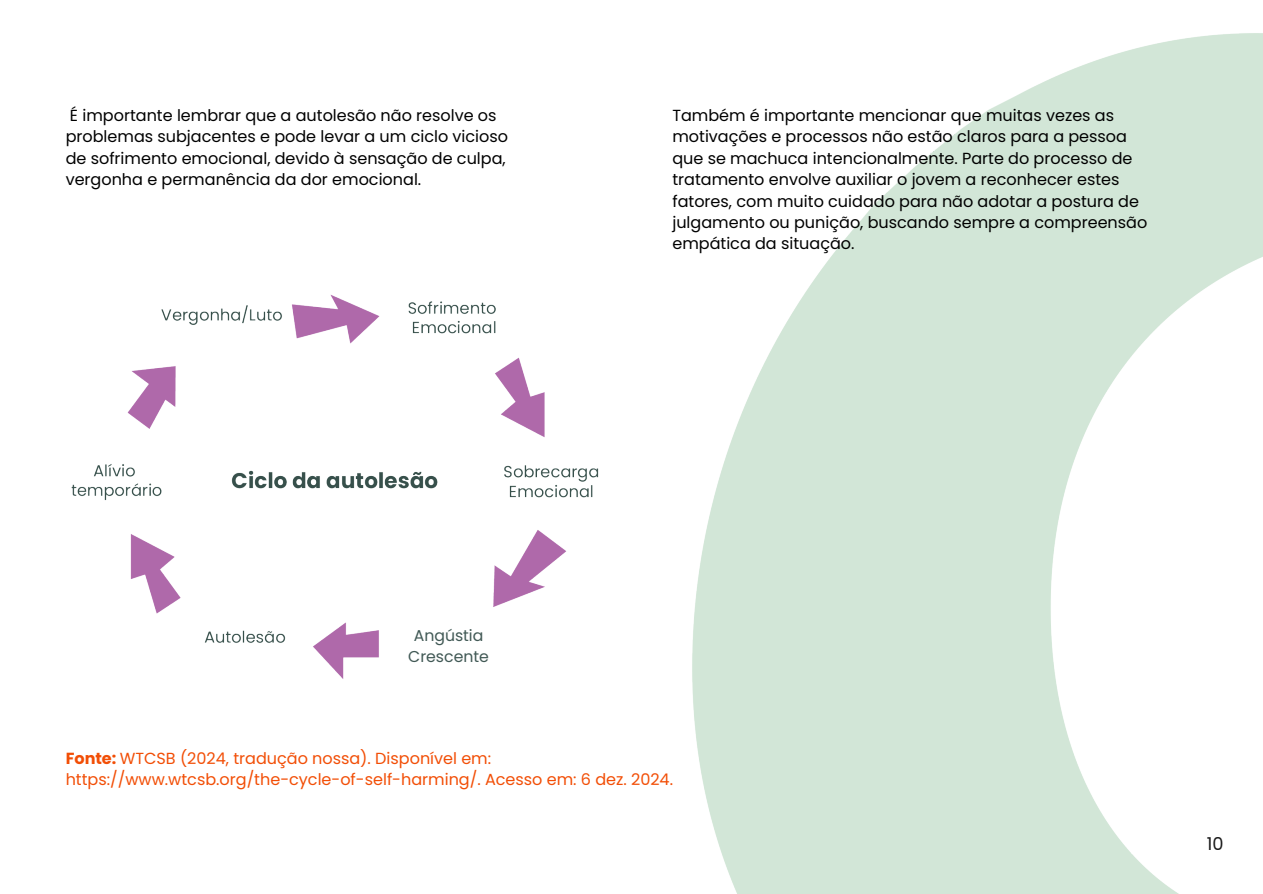
<style>
.page{position:relative;width:1263px;height:894px;background:#fff}
.page>*{position:absolute;margin:0;border:0;box-sizing:border-box;transform-origin:0 0}
.t1{font:17.7px "Poppins";color:#1a1a1a}
.t2{font:16.05px/21.3px "Poppins";color:#000}
.t3{font:16.05px/21.3px "Poppins";color:#f24e06}
.t4{font:15.75px/21.5px "Poppins";color:#415955;text-align:center}
.s1{font-weight:700}
</style>
<div class="page">
<img style="left:71px;top:294px;width:528px;height:385px">
<svg style="left:402px;top:620px;width:93px;height:51px"></svg>
<p class="t2" style="left:66px;top:105px;width:444px">É importante lembrar que a autolesão não resolve os problemas subjacentes e pode levar a um ciclo vicioso de sofrimento emocional, devido à sensação de culpa, vergonha e permanência da dor emocional.</p>
<p class="t2" style="left:672px;top:105px;width:476px">Também é importante mencionar que muitas vezes as motivações e processos não estão claros para a pessoa que se machuca intencionalmente. Parte do processo de tratamento envolve auxiliar o jovem a reconhecer estes fatores, com muito cuidado para não adotar a postura de julgamento ou punição, buscando sempre a compreensão empática da situação.</p>
<h1 class="t4" style="left:408px;top:624px;width:82px">Angústia<br>Crescente</h1>
<h1 class="t3" style="left:66px;top:747px;width:609px"><span class="s1">Fonte:</span> WTCSB (2024, tradução nossa). Disponível em: https://www.wtcsb.org/the-cycle-of-self-harming/. Acesso em: 6 dez. 2024.</h1>
<p class="t1" style="left:1207px;top:830px;width:18px">10</p>
</div>
